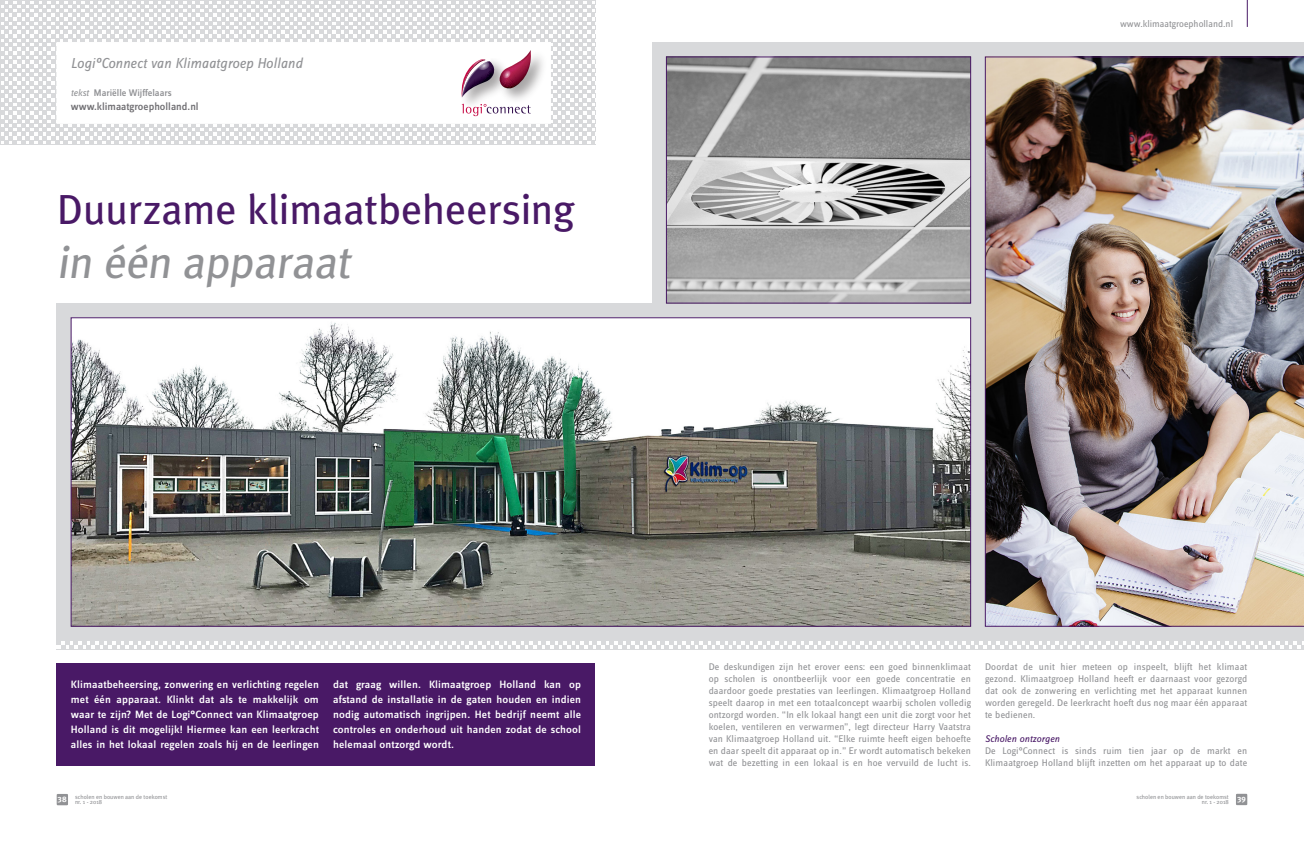
<style>
.page{position:relative;width:1304px;height:842px;background:#fff}
.page>*{position:absolute;margin:0;border:0;box-sizing:border-box;transform-origin:0 0}
.t1{font:45px "Meta Plus";color:#919295}
.t2{font:42px "Meta Plus";letter-spacing:-.005em;color:#491966}
.t3{font:italic 15px "Zine Sans Dis";color:#919295}
.t4{font:500 11px/15px "Zine Sans Dis";letter-spacing:.01em;color:#fff;text-align:justify;scale:1.05 1}
.t5{font:500 11px "Zine Sans Dis";color:#717074}
.t6{font:10px/12px "Zine Sans Dis";letter-spacing:.01em;color:#919295;text-align:justify}
.t7{font:500 10px "Zine Sans Dis";color:#919295}
.t8{font:italic 10px "Zine Sans Dis";letter-spacing:.01em;color:#491966}
.t9{font:700 8px "Meta Plus";color:#fff}
.t10{font:6px/5.5px "Meta Plus";color:#919295}
.s1{font-weight:400;font-style:italic}
</style>
<div class="page">
<div style="left:57px;top:303px;width:595px;height:338px;background:#d8d9db"></div>
<div style="left:57px;top:794px;width:11px;height:11px;background:#919295"></div>
<div style="left:1236px;top:794px;width:11px;height:11px;background:#919295"></div>
<div style="left:57px;top:663px;width:538px;height:102px;background:#491966"></div>
<svg style="left:57px;top:641px;width:1247px;height:8px"></svg>
<div style="left:652px;top:43px;width:652px;height:598px;background:#d8d9db"></div>
<svg style="left:0;top:0;width:595px;height:145px"></svg>
<svg style="left:1247px;top:0;width:1px;height:27px"></svg>
<img style="left:668px;top:59px;width:301px;height:242px">
<div style="left:666px;top:57px;width:305px;height:246px;border:1px solid #491966"></div>
<img style="left:985px;top:57px;width:319px;height:569px">
<img style="left:73px;top:319px;width:896px;height:305px">
<h3 class="t3" style="left:71px;top:56px;width:233px">Logi°Connect van Klimaatgroep Holland</h3>
<p class="t7" style="left:71px;top:88px;width:102px"><span class="s1">tekst</span> Mariëlle Wijffelaars</p>
<p class="t5" style="left:71px;top:101px;width:129px">www.klimaatgroepholland.nl</p>
<h2 class="t2" style="left:57px;top:186px;width:520px">Duurzame klimaatbeheersing</h2>
<h1 class="t1" style="left:57px;top:237px;width:303px">in één apparaat</h1>
<p class="t6" style="left:1120px;top:18px;width:115px">www.klimaatgroepholland.nl</p>
<p class="t4" style="left:71px;top:677px;width:238px">Klimaatbeheersing, zonwering en verlichting regelen met één apparaat. Klinkt dat als te makkelijk om waar te zijn? Met de Logi°Connect van Klimaatgroep Holland is dit mogelijk! Hiermee kan een leerkracht alles in het lokaal regelen zoals hij en de leerlingen</p>
<p class="t4" style="left:333px;top:677px;width:238px">dat graag willen. Klimaatgroep Holland kan op afstand de installatie in de gaten houden en indien nodig automatisch ingrijpen. Het bedrijf neemt alle controles en onderhoud uit handen zodat de school helemaal ontzorgd wordt.</p>
<p class="t6" style="left:709px;top:661px;width:264px">De deskundigen zijn het erover eens: een goed binnenklimaat op scholen is onontbeerlijk voor een goede concentratie en daardoor goede prestaties van leerlingen. Klimaatgroep Holland speelt daarop in met een totaalconcept waarbij scholen volledig ontzorgd worden. “In elk lokaal hangt een unit die zorgt voor het koelen, ventileren en verwarmen”, legt directeur Harry Vaatstra van Klimaatgroep Holland uit. “Elke ruimte heeft eigen behoefte en daar speelt dit apparaat op in.” Er wordt automatisch bekeken wat de bezetting in een lokaal is en hoe vervuild de lucht is.</p>
<p class="t6" style="left:985px;top:661px;width:264px">Doordat de unit hier meteen op inspeelt, blijft het klimaat gezond. Klimaatgroep Holland heeft er daarnaast voor gezorgd dat ook de zonwering en verlichting met het apparaat kunnen worden geregeld. De leerkracht hoeft dus nog maar één apparaat te bedienen.</p>
<p class="t8" style="left:985px;top:734px;width:76px">Scholen ontzorgen</p>
<p class="t6" style="left:985px;top:745px;width:264px">De Logi°Connect is sinds ruim tien jaar op de markt en<br>Klimaatgroep Holland blijft inzetten om het apparaat up to date</p>
<p class="t9" style="left:58px;top:794px;width:10px">38</p>
<p class="t10" style="left:1202px;top:794px;width:46px;text-indent:-65px">scholen en bouwen aan de toekomst<br>nr. 1 - 2018 <sup>39</sup></p>
<p class="t10" style="left:75px;top:794px;width:94px">scholen en bouwen aan de toekomst nr. 1 - 2018</p>
</div>
